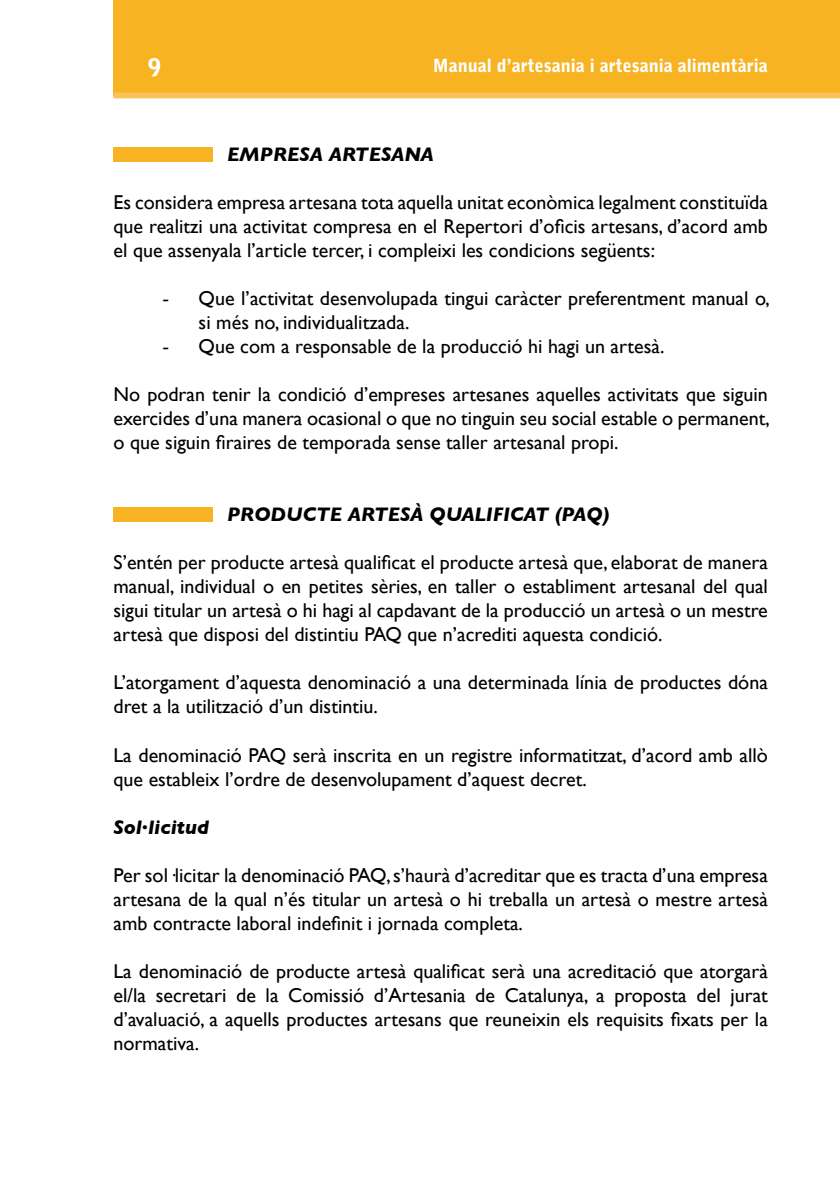
<style>
.page{position:relative;width:840px;height:1191px;background:#fff}
.page>*{position:absolute;margin:0;border:0;box-sizing:border-box;transform-origin:0 0}
.t1{font:900 24px "Bell Gothic Std";color:#fff}
.t2{font:20px/24px "Gill Sans";color:#000;text-align:justify}
.t3{font:italic 700 20px "Gill Sans";color:#000}
.t4{font:900 18px "Bell Gothic Std";color:#fff}
.s1{font-family:"Times New Roman"}
</style>
<div class="page">
<div style="left:113px;top:0;width:726px;height:95px;background:#f8b323"></div>
<div style="left:113px;top:92px;width:726px;height:6px;background:#fbc258"></div>
<div style="left:113px;top:147px;width:99px;height:15px;background:#f8b323"></div>
<div style="left:113px;top:507px;width:99px;height:15px;background:#f8b323"></div>
<p class="t1" style="left:148px;top:53px;width:15px">9</p>
<p class="t4" style="left:432px;top:55px;width:336px">Manual d’artesania i artesania alimentària</p>
<p class="t3" style="left:227px;top:143px;width:208px">EMPRESA ARTESANA</p>
<p class="t2" style="left:113px;top:190px;width:655px">Es considera empresa artesana tota aquella unitat econòmica legalment constituïda que realitzi una activitat compresa en el Repertori d’oficis artesans, d’acord amb el que assenyala l’article tercer, i compleixi les condicions següents:</p>
<p class="t2" style="left:198px;top:286px;width:572px;text-indent:-36px"><span class="s1">-</span> Que l’activitat desenvolupada tingui caràcter preferentment manual o, si més no, individualitzada.</p>
<p class="t2" style="left:162px;top:334px;width:503px"><span class="s1">-</span> Que com a responsable de la producció hi hagi un artesà.</p>
<p class="t2" style="left:113px;top:382px;width:657px">No podran tenir la condició d’empreses artesanes aquelles activitats que siguin exercides d’una manera ocasional o que no tinguin seu social estable o permanent, o que siguin firaires de temporada sense taller artesanal propi.</p>
<p class="t3" style="left:227px;top:503px;width:383px">PRODUCTE ARTESÀ QUALIFICAT (PAQ)</p>
<p class="t2" style="left:113px;top:550px;width:655px">S’entén per producte artesà qualificat el producte artesà que, elaborat de manera manual, individual o en petites sèries, en taller o establiment artesanal del qual sigui titular un artesà o hi hagi al capdavant de la producció un artesà o un mestre artesà que disposi del distintiu PAQ que n’acrediti aquesta condició.</p>
<p class="t2" style="left:113px;top:670px;width:655px">L’atorgament d’aquesta denominació a una determinada línia de productes dóna dret a la utilització d’un distintiu.</p>
<p class="t2" style="left:113px;top:742px;width:655px">La denominació PAQ serà inscrita en un registre informatitzat, d’acord amb allò que estableix l’ordre de desenvolupament d’aquest decret.</p>
<p class="t3" style="left:113px;top:815px;width:97px">Sol·licitud</p>
<p class="t2" style="left:113px;top:862px;width:655px">Per sol·licitar la denominació PAQ, s’haurà d’acreditar que es tracta d’una empresa artesana de la qual n’és titular un artesà o hi treballa un artesà o mestre artesà amb contracte laboral indefinit i jornada completa.</p>
<p class="t2" style="left:113px;top:958px;width:655px">La denominació de producte artesà qualificat serà una acreditació que atorgarà el/la secretari de la Comissió d’Artesania de Catalunya, a proposta del jurat d’avaluació, a aquells productes artesans que reuneixin els requisits fixats per la normativa.</p>
</div>
